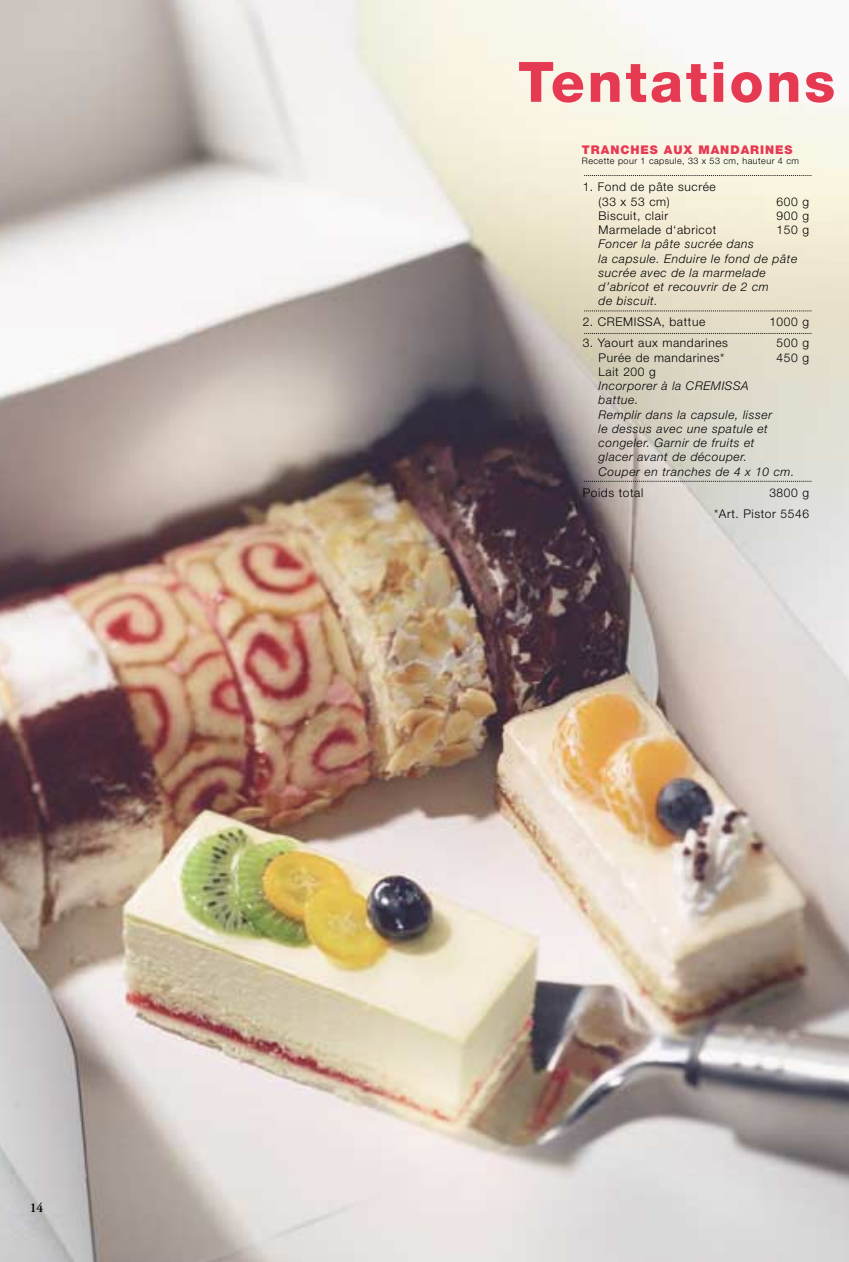
<style>
.page{position:relative;width:849px;height:1262px;background:#fff}
.page>*{position:absolute;margin:0;border:0;box-sizing:border-box;transform-origin:0 0}
.t1{font:800 55.65px "Helvetica Neue";letter-spacing:.05em;color:#e63a53}
.t2{font:600 13.5px "Adobe Garamond";color:#000}
.t3{font:italic 300 12px/14.2px "Helvetica Neue";letter-spacing:.05em;color:#000}
.t4{font:300 12px/14.2px "Helvetica Neue";letter-spacing:.05em;color:#000}
.t5{font:900 12px "Helvetica Neue";letter-spacing:.08em;color:#e63a53}
.t6{font:300 9px "Helvetica Neue";letter-spacing:.05em;color:#000}
</style>
<div class="page">
<img style="left:0;top:0;width:849px;height:1261px">
<svg style="left:585px;top:175px;width:227px;height:1px"></svg>
<svg style="left:585px;top:311px;width:227px;height:1px"></svg>
<svg style="left:585px;top:333px;width:227px;height:1px"></svg>
<svg style="left:585px;top:481px;width:227px;height:1px"></svg>
<p class="t2" style="left:30px;top:1202px;width:15px">14</p>
<h1 class="t1" style="left:518px;top:62px;width:319px">Tentations</h1>
<p class="t5" style="left:582px;top:145px;width:212px">TRANCHES AUX MANDARINES</p>
<p class="t6" style="left:582px;top:158px;width:219px">Recette pour 1 capsule, 33 x 53 cm, hauteur 4 cm</p>
<p class="t4" style="left:599px;top:181px;width:119px;text-indent:-16px">1. Fond de pâte sucrée (33 x 53 cm)</p>
<p class="t4" style="left:777px;top:195px;width:34px">600 g</p>
<p class="t4" style="left:599px;top:210px;width:71px">Biscuit, clair</p>
<p class="t4" style="left:777px;top:210px;width:34px">900 g</p>
<p class="t4" style="left:599px;top:224px;width:119px">Marmelade d‘abricot</p>
<p class="t4" style="left:777px;top:224px;width:34px">150 g</p>
<p class="t3" style="left:599px;top:238px;width:200px">Foncer la pâte sucrée dans<br>la capsule. Enduire le fond de pâte sucrée avec de la marmelade d’abricot et recouvrir de 2 cm<br>de biscuit.</p>
<p class="t4" style="left:583px;top:316px;width:124px">2. CREMISSA, battue</p>
<p class="t4" style="left:769px;top:316px;width:41px">1000 g</p>
<p class="t4" style="left:583px;top:337px;width:147px">3. Yaourt aux mandarines</p>
<p class="t4" style="left:777px;top:337px;width:34px">500 g</p>
<p class="t4" style="left:599px;top:351px;width:127px">Purée de mandarines*</p>
<p class="t4" style="left:777px;top:351px;width:34px">450 g</p>
<p class="t4" style="left:599px;top:366px;width:59px">Lait 200 g</p>
<p class="t3" style="left:599px;top:380px;width:198px">Incorporer à la CREMISSA<br>battue.<br>Remplir dans la capsule, lisser<br>le dessus avec une spatule et congeler. Garnir de fruits et<br>glacer avant de découper.<br>Couper en tranches de 4 x 10 cm.</p>
<p class="t4" style="left:583px;top:486px;width:62px">Poids total</p>
<p class="t4" style="left:714px;top:483px;width:96px;line-height:21px;text-align:right">3800 g<br>*Art. Pistor 5546</p>
</div>
